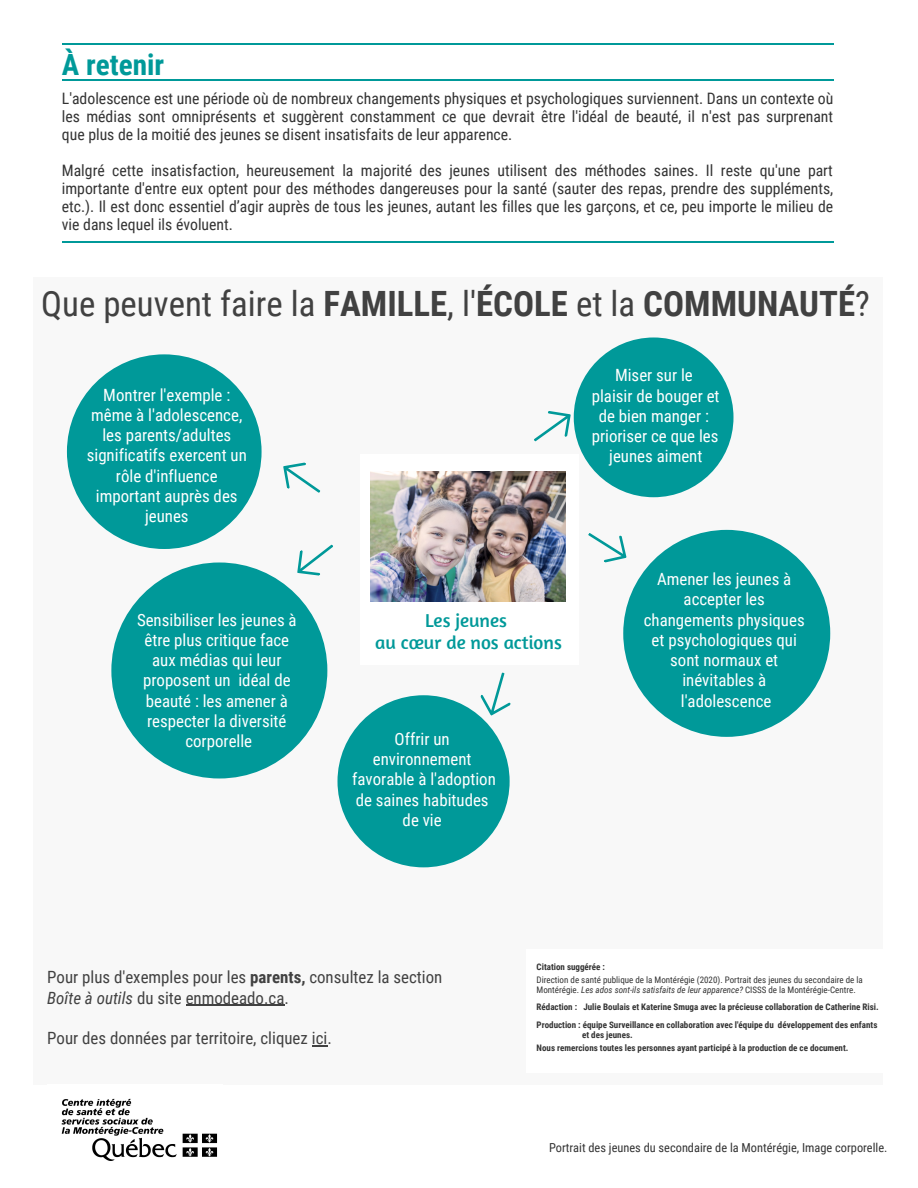
<style>
.page{position:relative;width:918px;height:1188px;background:#fff}
.page>*{position:absolute;margin:0;border:0;box-sizing:border-box;transform-origin:0 0}
.t1{font:34.8px "Roboto Condensed";color:#414141}
.t2{font:700 29.25px "Roboto Condensed";color:#099}
.t3{font:19.2px/22.5px "Amaranth";color:#099;text-align:center}
.t4{font:16.8px/20.2px "Roboto Condensed";color:#fff;text-align:center}
.t5{font:16.8px/20.2px "Roboto Condensed";color:#414141}
.t6{font:15.75px/18px "Roboto Condensed";color:#333;text-align:justify}
.t7{font:12.3px "Roboto Condensed";color:#333}
.t8{font:700 9px/18px "Roboto Condensed";color:#333}
.t9{font:9px/10.2px "Roboto Condensed";color:#333}
.s1{font-weight:700}
.s2{font-style:italic}
</style>
<div class="page">
<div style="left:34px;top:277px;width:849px;height:807px;background:#f8f8f8"></div>
<div style="left:67px;top:354px;width:195px;height:195px;background:#099;border-radius:50%"></div>
<div style="left:574px;top:337px;width:160px;height:160px;background:#099;border-radius:50%"></div>
<div style="left:111px;top:562px;width:216px;height:216px;background:#099;border-radius:50%"></div>
<div style="left:623px;top:530px;width:207px;height:207px;background:#099;border-radius:50%"></div>
<svg style="left:283px;top:463px;width:37px;height:30px"></svg>
<svg style="left:588px;top:533px;width:39px;height:29px"></svg>
<svg style="left:534px;top:411px;width:37px;height:30px"></svg>
<div style="left:360px;top:454px;width:218px;height:211px;background:#fff"></div>
<img style="left:370px;top:472px;width:196px;height:130px">
<svg style="left:297px;top:545px;width:36px;height:31px"></svg>
<div style="left:338px;top:695px;width:172px;height:172px;background:#099;border-radius:50%"></div>
<svg style="left:480px;top:672px;width:31px;height:44px"></svg>
<div style="left:527px;top:949px;width:389px;height:124px;background:#fff"></div>
<hr style="left:62px;top:242px;width:772px;height:1px;background:#099">
<hr style="left:62px;top:44px;width:772px;height:1px;background:#099">
<hr style="left:62px;top:80px;width:772px;height:1px;background:#099">
<img style="left:61px;top:1098px;width:157px;height:63px">
<hr style="left:186px;top:1005px;width:98px;height:1px;background:#414141">
<svg style="left:312px;top:1045px;width:15px;height:1px"></svg>
<h2 class="t2" style="left:62px;top:44px;width:104px">À retenir</h2>
<p class="t6" style="left:62px;top:88px;width:773px">L'adolescence est une période où de nombreux changements physiques et psychologiques surviennent. Dans un contexte où les médias sont omniprésents et suggèrent constamment ce que devrait être l'idéal de beauté, il n'est pas surprenant que plus de la moitié des jeunes se disent insatisfaits de leur apparence.</p>
<p class="t6" style="left:62px;top:160px;width:773px">Malgré cette insatisfaction, heureusement la majorité des jeunes utilisent des méthodes saines. Il reste qu'une part importante d'entre eux optent pour des méthodes dangereuses pour la santé (sauter des repas, prendre des suppléments, etc.). Il est donc essentiel d’agir auprès de tous les jeunes, autant les filles que les garçons, et ce, peu importe le milieu de vie dans lequel ils évoluent.</p>
<h1 class="t1" style="left:41px;top:279px;width:830px">Que peuvent faire la <span class="s1">FAMILLE</span>, l'<span class="s1">ÉCOLE</span> et la <span class="s1">COMMUNAUTÉ</span>?</h1>
<p class="t4" style="left:87px;top:384px;width:162px">Montrer l'exemple : même à l'adolescence, les parents/adultes significatifs exercent un rôle d'influence important auprès des jeunes</p>
<p class="t4" style="left:137px;top:609px;width:161px">Sensibiliser les jeunes à être plus critique face aux médias qui leur proposent un idéal de beauté : les amener à respecter la diversité corporelle</p>
<p class="t4" style="left:592px;top:365px;width:129px">Miser sur le<br>plaisir de bouger et de bien manger : prioriser ce que les jeunes aiment</p>
<p class="t3" style="left:375px;top:609px;width:188px">Les jeunes<br>au cœur de nos actions</p>
<p class="t4" style="left:352px;top:728px;width:145px">Offrir un environnement favorable à l'adoption de saines habitudes de vie</p>
<p class="t4" style="left:644px;top:568px;width:162px">Amener les jeunes à accepter les changements physiques et psychologiques qui sont normaux et inévitables à l'adolescence</p>
<p class="t5" style="left:47px;top:967px;width:397px">Pour plus d'exemples pour les <span class="s1">parents,</span> consultez la section<br><span class="s2">Boîte à outils</span> du site enmodeado.ca.</p>
<p class="t5" style="left:47px;top:1027px;width:286px">Pour des données par territoire, cliquez ici.</p>
<p class="t8" style="left:537px;top:957px;width:70px">Citation suggérée :</p>
<p class="t9" style="left:537px;top:975px;width:328px">Direction de santé publique de la Montérégie (2020). Portrait des jeunes du secondaire de la<br>Montérégie. <span class="s2">Les ados sont-ils satisfaits de leur apparence?</span> CISSS de la Montérégie-Centre.</p>
<p class="t8" style="left:537px;top:998px;width:344px">Rédaction : Julie Boulais et Katerine Smuga avec la précieuse collaboration de Catherine Risi.<br>Production : équipe Surveillance en collaboration avec l'équipe du développement des enfants</p>
<p class="t8" style="left:537px;top:1029px;width:313px;line-height:12.3px;text-indent:46px">et des jeunes.<br>Nous remercions toutes les personnes ayant participé à la production de ce document.</p>
<p class="t7" style="left:549px;top:1139px;width:340px">Portrait des jeunes du secondaire de la Montérégie, Image corporelle.</p>
</div>
